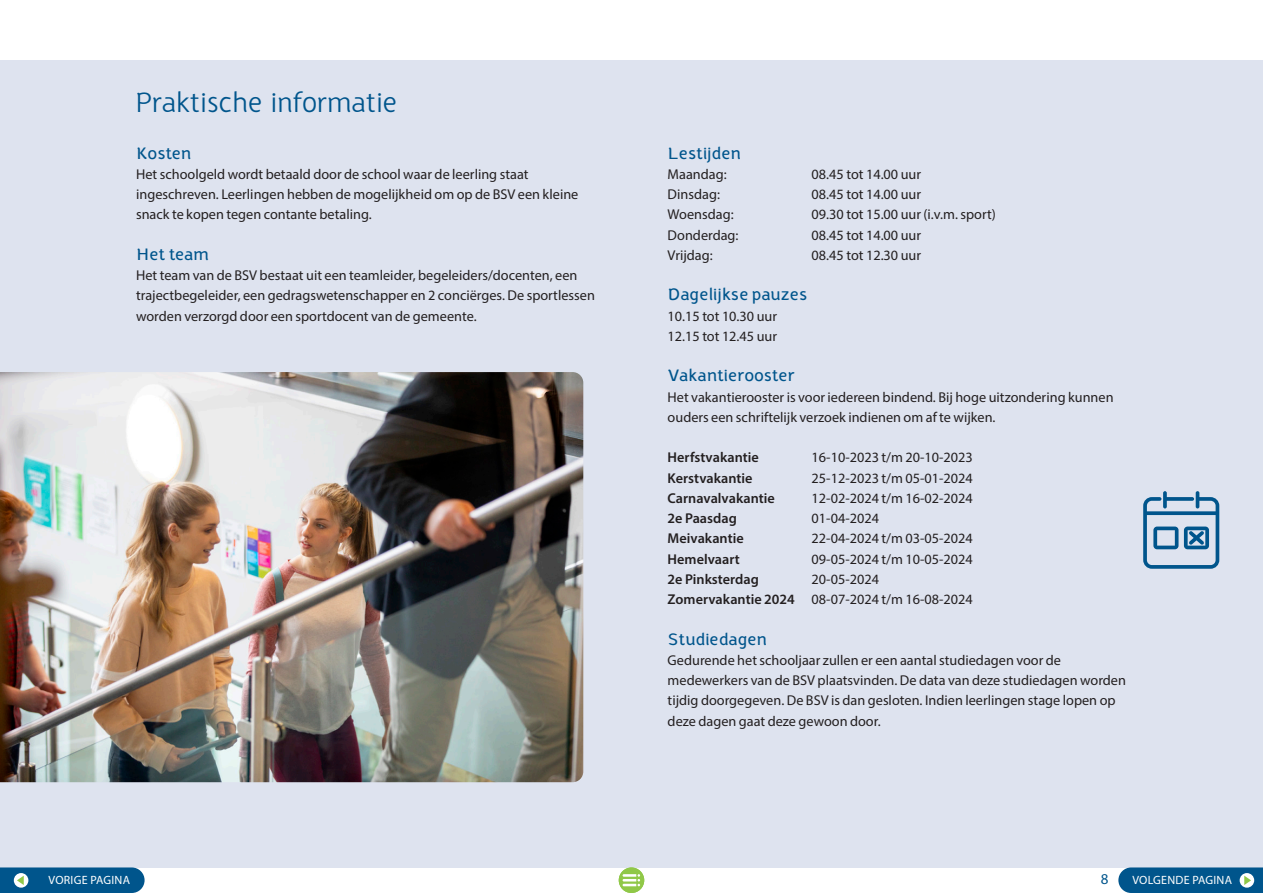
<style>
.page{position:relative;width:1263px;height:893px;background:#fff}
.page>*{position:absolute;margin:0;border:0;box-sizing:border-box;transform-origin:0 0}
.t1{font:30px "Halvorsen";letter-spacing:-.01em;color:#00558c}
.tussenkop_ondersteuningsplan{font:700 18px "Halvorsen";color:#00558c}
.t2{font:15px "Myriad Pro";color:#00558c}
.plat{font:14.25px/20.2px "Myriad Pro";color:#231f20}
.plat-2{font:600 14.25px "Myriad Pro";color:#231f20}
.t3{font:12px "Myriad Pro";letter-spacing:.02em;color:#fff}
.s1{font-weight:600}
</style>
<div class="page">
<div style="left:0;top:60px;width:1263px;height:807px;background:#dee3ef"></div>
<div style="left:619px;top:867px;width:25px;height:26px;background:#90c848;border-radius:50%"></div>
<svg style="left:623px;top:874px;width:17px;height:12px"></svg>
<svg style="left:1118px;top:867px;width:145px;height:26px;background:#136293"></svg>
<svg style="left:0;top:867px;width:145px;height:26px;background:#136293"></svg>
<svg style="left:1143px;top:491px;width:76px;height:78px"></svg>
<img style="left:0;top:372px;width:583px;height:410px">
<p class="t1" style="left:136px;top:87px;width:263px">Praktische informatie</p>
<p class="tussenkop_ondersteuningsplan" style="left:136px;top:143px;width:57px">Kosten</p>
<p class="plat" style="left:136px;top:164px;width:444px">Het schoolgeld wordt betaald door de school waar de leerling staat ingeschreven. Leerlingen hebben de mogelijkheid om op de BSV een kleine snack te kopen tegen contante betaling.</p>
<p class="tussenkop_ondersteuningsplan" style="left:136px;top:245px;width:74px">Het team</p>
<p class="plat" style="left:136px;top:265px;width:460px">Het team van de BSV bestaat uit een teamleider, begeleiders/docenten, een trajectbegeleider, een gedragswetenschapper en 2 conciërges. De sportlessen worden verzorgd door een sportdocent van de gemeente.</p>
<p class="tussenkop_ondersteuningsplan" style="left:668px;top:143px;width:75px">Lestijden</p>
<p class="plat" style="left:668px;top:164px;width:61px">Maandag:</p>
<p class="plat" style="left:812px;top:164px;width:111px">08.45 tot 14.00 uur</p>
<p class="plat" style="left:668px;top:184px;width:54px">Dinsdag:</p>
<p class="plat" style="left:812px;top:184px;width:111px">08.45 tot 14.00 uur</p>
<p class="plat" style="left:668px;top:204px;width:68px">Woensdag:</p>
<p class="plat" style="left:812px;top:204px;width:186px">09.30 tot 15.00 uur (i.v.m. sport)</p>
<p class="plat" style="left:668px;top:225px;width:72px">Donderdag:</p>
<p class="plat" style="left:812px;top:225px;width:111px">08.45 tot 14.00 uur</p>
<p class="plat" style="left:668px;top:245px;width:47px">Vrijdag:</p>
<p class="plat" style="left:812px;top:245px;width:111px">08.45 tot 12.30 uur</p>
<p class="tussenkop_ondersteuningsplan" style="left:668px;top:285px;width:141px">Dagelijkse pauzes</p>
<p class="plat" style="left:668px;top:306px;width:111px">10.15 tot 10.30 uur</p>
<p class="plat" style="left:668px;top:326px;width:111px">12.15 tot 12.45 uur</p>
<p class="tussenkop_ondersteuningsplan" style="left:668px;top:366px;width:129px">Vakantierooster</p>
<p class="plat" style="left:668px;top:387px;width:447px">Het vakantierooster is voor iedereen bindend. Bij hoge uitzondering kunnen ouders een schriftelijk verzoek indienen om af te wijken.</p>
<p class="plat-2" style="left:668px;top:449px;width:93px">Herfstvakantie</p>
<p class="plat" style="left:812px;top:447px;width:163px">16-10-2023 t/m 20-10-2023</p>
<p class="plat-2" style="left:668px;top:469px;width:86px">Kerstvakantie</p>
<p class="plat" style="left:812px;top:468px;width:163px">25-12-2023 t/m 05-01-2024</p>
<p class="plat-2" style="left:668px;top:489px;width:109px">Carnavalvakantie</p>
<p class="plat" style="left:812px;top:488px;width:163px">12-02-2024 t/m 16-02-2024</p>
<p class="plat-2" style="left:668px;top:509px;width:71px">2e Paasdag</p>
<p class="plat" style="left:812px;top:508px;width:69px">01-04-2024</p>
<p class="plat-2" style="left:668px;top:530px;width:78px">Meivakantie</p>
<p class="plat" style="left:812px;top:528px;width:163px">22-04-2024 t/m 03-05-2024</p>
<p class="plat-2" style="left:668px;top:550px;width:74px">Hemelvaart</p>
<p class="plat" style="left:812px;top:549px;width:163px">09-05-2024 t/m 10-05-2024</p>
<p class="plat-2" style="left:668px;top:570px;width:93px">2e Pinksterdag</p>
<p class="plat" style="left:812px;top:569px;width:69px">20-05-2024</p>
<p class="plat" style="left:668px;top:589px;width:307px"><span class="s1">Zomervakantie 2024</span> 08-07-2024 t/m 16-08-2024</p>
<p class="tussenkop_ondersteuningsplan" style="left:668px;top:629px;width:101px">Studiedagen</p>
<p class="plat" style="left:668px;top:650px;width:460px">Gedurende het schooljaar zullen er een aantal studiedagen voor de medewerkers van de BSV plaatsvinden. De data van deze studiedagen worden tijdig doorgegeven. De BSV is dan gesloten. Indien leerlingen stage lopen op deze dagen gaat deze gewoon door.</p>
<p class="t2" style="left:1101px;top:870px;width:9px">8</p>
<p class="t3" style="left:49px;top:872px;width:83px">VORIGE PAGINA</p>
<p class="t3" style="left:1132px;top:872px;width:101px">VOLGENDE PAGINA</p>
</div>
